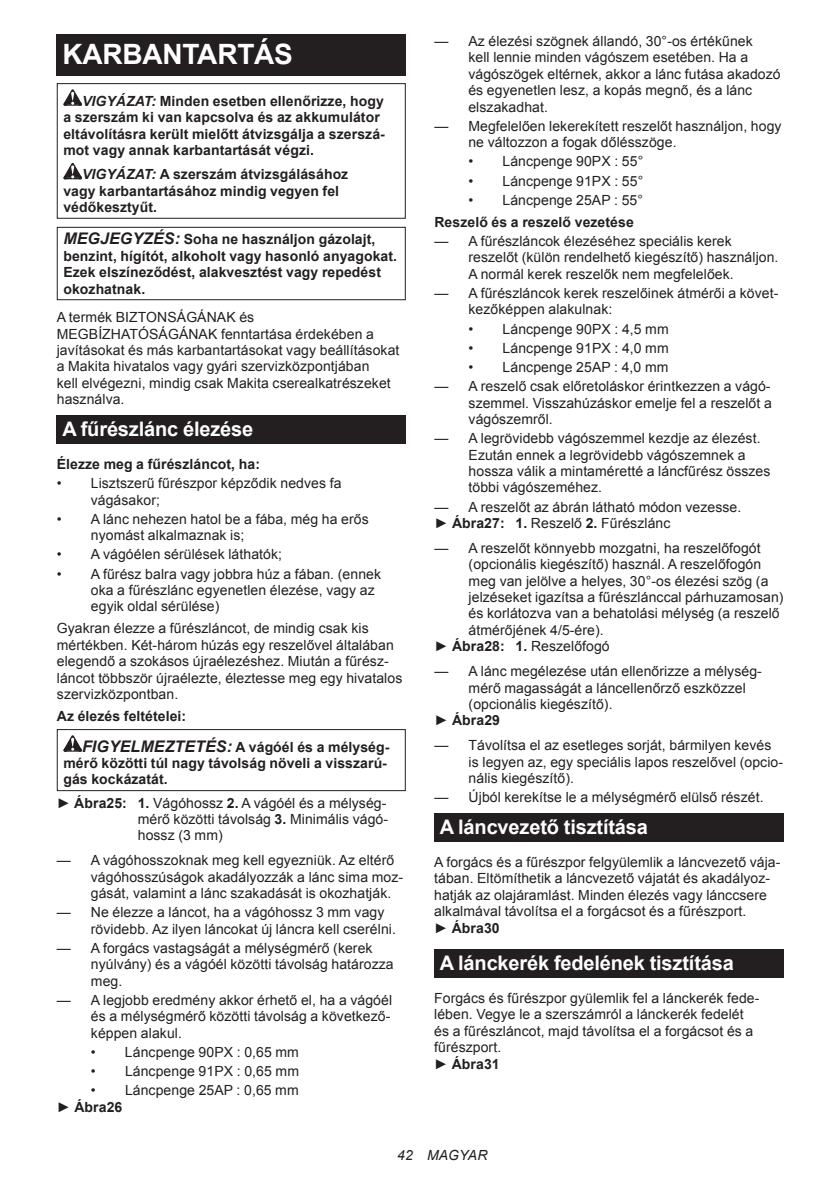
<style>
.page{position:relative;width:840px;height:1191px;background:#fff}
.page>*{position:absolute;margin:0;border:0;box-sizing:border-box;transform-origin:0 0}
.t1{font:700 28px "Arial";letter-spacing:-.01em;color:#fff}
.t2{font:700 20px "Arial";letter-spacing:-.01em;color:#fff}
.t3{font:14px/16.4px "Arial";letter-spacing:.005em;color:#231f20}
.t4{font:700 14px/16.4px "Arial";letter-spacing:.005em;color:#231f20}
.t5{font:italic 14px "Arial";letter-spacing:.005em;color:#231f20}
.s1{font-style:italic}
.s2{font-style:italic;font-size:16px}
.s3{font-weight:700}
.s4{font-weight:400}
</style>
<div class="page">
<div style="left:57px;top:34px;width:348px;height:41px;background:#231f20"></div>
<svg style="left:63px;top:89px;width:19px;height:17px"></svg>
<svg style="left:63px;top:163px;width:19px;height:16px"></svg>
<div style="left:57px;top:83px;width:348px;height:136px;border:1px solid #231f20"></div>
<div style="left:57px;top:227px;width:348px;height:73px;border:1px solid #231f20"></div>
<div style="left:57px;top:415px;width:348px;height:29px;background:#231f20"></div>
<svg style="left:63px;top:735px;width:19px;height:16px"></svg>
<div style="left:57px;top:729px;width:348px;height:62px;border:1px solid #231f20"></div>
<div style="left:434px;top:813px;width:348px;height:29px;background:#231f20"></div>
<div style="left:434px;top:949px;width:348px;height:29px;background:#231f20"></div>
<h1 class="t1" style="left:62px;top:35px;width:232px">KARBANTARTÁS</h1>
<p class="t4" style="left:63px;top:93px;width:323px;text-indent:19px"><span class="s1">VIGYÁZAT:</span> Minden esetben ellenőrizze, hogy a szerszám ki van kapcsolva és az akkumulátor eltávolításra került mielőtt átvizsgálja a szerszá&shy;mot vagy annak karbantartását végzi.</p>
<p class="t4" style="left:63px;top:167px;width:286px;text-indent:19px"><span class="s1">VIGYÁZAT:</span> A szerszám átvizsgálásához vagy karbantartásához mindig vegyen fel védőkesztyűt.</p>
<p class="t4" style="left:63px;top:232px;width:335px"><span class="s2">MEGJEGYZÉS:</span> Soha ne használjon gázolajt, benzint, hígítót, alkoholt vagy hasonló anyagokat.<br>Ezek elszíneződést, alakvesztést vagy repedést okozhatnak.</p>
<p class="t3" style="left:57px;top:309px;width:344px">A termék BIZTONSÁGÁNAK és MEGBÍZHATÓSÁGÁNAK fenntartása érdekében a javításokat és más karbantartásokat vagy beállításokat a Makita hivatalos vagy gyári szervizközpontjában<br>kell elvégezni, mindig csak Makita cserealkatrészeket használva.</p>
<h2 class="t2" style="left:62px;top:415px;width:192px">A fűrészlánc élezése</h2>
<p class="t4" style="left:57px;top:456px;width:205px">Élezze meg a fűrészláncot, ha:</p>
<p class="t3" style="left:91px;top:475px;width:252px;text-indent:-34px">• Lisztszerű fűrészpor képződik nedves fa vágásakor;</p>
<p class="t3" style="left:91px;top:511px;width:279px;text-indent:-34px">• A lánc nehezen hatol be a fába, még ha erős nyomást alkalmaznak is;</p>
<p class="t3" style="left:57px;top:546px;width:227px">• A vágóélen sérülések láthatók;</p>
<p class="t3" style="left:91px;top:565px;width:291px;text-indent:-34px">• A fűrész balra vagy jobbra húz a fában. (ennek oka a fűrészlánc egyenetlen élezése, vagy az egyik oldal sérülése)</p>
<p class="t3" style="left:57px;top:620px;width:347px">Gyakran élezze a fűrészláncot, de mindig csak kis mértékben. Két-három húzás egy reszelővel általában elegendő a szokásos újraélezéshez. Miután a fűrész&shy;láncot többször újraélezte, éleztesse meg egy hivatalos szervizközpontban.</p>
<p class="t4" style="left:82px;top:701px;width:308px;line-height:30.6px;text-indent:-25px">Az élezés feltételei:<br><span class="s2">FIGYELMEZTETÉS:</span> A vágóél és a mélység-</p>
<p class="t4" style="left:63px;top:755px;width:325px">mérő közötti túl nagy távolság növeli a visszarú&shy;gás kockázatát.</p>
<p class="t3" style="left:138px;top:794px;width:252px;text-align:justify;text-indent:-81px">► <span class="s3">Ábra25: 1.</span> Vágóhossz <span class="s3">2.</span> A vágóél és a mélység&shy;mérő közötti távolság <span class="s3">3.</span> Minimális vágó&shy;hossz (3 mm)</p>
<p class="t3" style="left:91px;top:852px;width:313px;text-indent:-34px">— A vágóhosszoknak meg kell egyezniük. Az eltérő vágóhosszúságok akadályozzák a lánc sima moz&shy;gását, valamint a lánc szakadását is okozhatják.</p>
<p class="t3" style="left:91px;top:904px;width:306px;text-indent:-34px">— Ne élezze a láncot, ha a vágóhossz 3 mm vagy rövidebb. Az ilyen láncokat új láncra kell cserélni.</p>
<p class="t3" style="left:91px;top:939px;width:304px;text-indent:-34px">— A forgács vastagságát a mélységmérő (kerek nyúlvány) és a vágóél közötti távolság határozza meg.</p>
<p class="t3" style="left:91px;top:991px;width:302px;text-align:justify;text-indent:-34px">— A legjobb eredmény akkor érhető el, ha a vágóél és a mélységmérő közötti távolság a következő&shy;képpen alakul.</p>
<p class="t3" style="left:91px;top:1043px;width:209px">• Láncpenge 90PX : 0,65 mm</p>
<p class="t3" style="left:91px;top:1063px;width:209px">• Láncpenge 91PX : 0,65 mm</p>
<p class="t3" style="left:57px;top:1082px;width:243px;text-indent:34px">• Láncpenge 25AP : 0,65 mm ► <span class="s3">Ábra26</span></p>
<p class="t3" style="left:468px;top:33px;width:313px;text-indent:-34px">— Az élezési szögnek állandó, 30°-os értékűnek<br>kell lennie minden vágószem esetében. Ha a vágószögek eltérnek, akkor a lánc futása akadozó és egyenetlen lesz, a kopás megnő, és a lánc elszakadhat.</p>
<p class="t3" style="left:468px;top:118px;width:314px;text-indent:-34px">— Megfelelően lekerekített reszelőt használjon, hogy ne változzon a fogak dőlésszöge.</p>
<p class="t3" style="left:468px;top:153px;width:176px">• Láncpenge 90PX : 55°</p>
<p class="t3" style="left:468px;top:173px;width:176px">• Láncpenge 91PX : 55°</p>
<p class="t3" style="left:468px;top:192px;width:176px">• Láncpenge 25AP : 55°</p>
<p class="t4" style="left:434px;top:214px;width:201px">Reszelő és a reszelő vezetése</p>
<p class="t3" style="left:468px;top:233px;width:311px;text-indent:-34px">— A fűrészláncok élezéséhez speciális kerek reszelőt (külön rendelhető kiegészítő) használjon.<br>A normál kerek reszelők nem megfelelőek.</p>
<p class="t3" style="left:468px;top:285px;width:311px;text-indent:-34px">— A fűrészláncok kerek reszelőinek átmérői a követ&shy;kezőképpen alakulnak:</p>
<p class="t3" style="left:468px;top:321px;width:201px">• Láncpenge 90PX : 4,5 mm</p>
<p class="t3" style="left:468px;top:340px;width:201px">• Láncpenge 91PX : 4,0 mm</p>
<p class="t3" style="left:468px;top:359px;width:201px">• Láncpenge 25AP : 4,0 mm</p>
<p class="t3" style="left:468px;top:378px;width:304px;text-align:justify;text-indent:-34px">— A reszelő csak előretoláskor érintkezzen a vágó&shy;szemmel. Visszahúzáskor emelje fel a reszelőt a vágószemről.</p>
<p class="t3" style="left:468px;top:430px;width:303px;text-indent:-34px">— A legrövidebb vágószemmel kezdje az élezést.<br>Ezután ennek a legrövidebb vágószemnek a hossza válik a mintaméretté a láncfűrész összes többi vágószeméhez.</p>
<p class="t3" style="left:434px;top:499px;width:308px">— A reszelőt az ábrán látható módon vezesse. ► <span class="s3">Ábra27: 1.</span> Reszelő <span class="s3">2.</span> Fűrészlánc</p>
<p class="t3" style="left:434px;top:540px;width:327px">— A reszelőt könnyebb mozgatni, ha reszelőfogót</p>
<p class="t3" style="left:468px;top:556px;width:294px">(opcionális kiegészítő) használ. A reszelőfogón</p>
<p class="t3" style="left:468px;top:573px;width:301px">meg van jelölve a helyes, 30°-os élezési szög (a</p>
<p class="t3" style="left:468px;top:589px;width:316px">jelzéseket igazítsa a fűrészlánccal párhuzamosan)</p>
<p class="t3" style="left:468px;top:605px;width:312px">és korlátozva van a behatolási mélység (a reszelő</p>
<p class="t3" style="left:468px;top:622px;width:137px">átmérőjének 4/5-ére).</p>
<p class="t3" style="left:434px;top:638px;width:176px">► <span class="s3">Ábra28: 1.</span> Reszelőfogó</p>
<p class="t3" style="left:434px;top:663px;width:328px">— A lánc megélezése után ellenőrizze a mélység-</p>
<p class="t3" style="left:468px;top:679px;width:279px">mérő magasságát a láncellenőrző eszközzel</p>
<p class="t3" style="left:468px;top:696px;width:145px">(opcionális kiegészítő).</p>
<p class="t4" style="left:434px;top:712px;width:67px"><span class="s4">►</span> Ábra29</p>
<p class="t3" style="left:468px;top:737px;width:316px;text-indent:-34px">— Távolítsa el az esetleges sorját, bármilyen kevés is legyen az, egy speciális lapos reszelővel (opcio&shy;nális kiegészítő).</p>
<p class="t3" style="left:434px;top:789px;width:330px">— Újból kerekítse le a mélységmérő elülső részét.</p>
<h2 class="t2" style="left:439px;top:813px;width:209px">A láncvezető tisztítása</h2>
<p class="t3" style="left:434px;top:854px;width:347px">A forgács és a fűrészpor felgyülemlik a láncvezető vája&shy;tában. Eltömíthetik a láncvezető vájatát és akadályoz&shy;hatják az olajáramlást. Minden élezés vagy lánccsere alkalmával távolítsa el a forgácsot és a fűrészport.<br>► <span class="s3">Ábra30</span></p>
<h2 class="t2" style="left:439px;top:949px;width:295px">A lánckerék fedelének tisztítása</h2>
<p class="t3" style="left:434px;top:990px;width:326px">Forgács és fűrészpor gyülemlik fel a lánckerék fede&shy;lében. Vegye le a szerszámról a lánckerék fedelét és a fűrészláncot, majd távolítsa el a forgácsot és a fűrészport.<br>► <span class="s3">Ábra31</span></p>
<p class="t5" style="left:397px;top:1146px;width:92px">42 MAGYAR</p>
</div>
